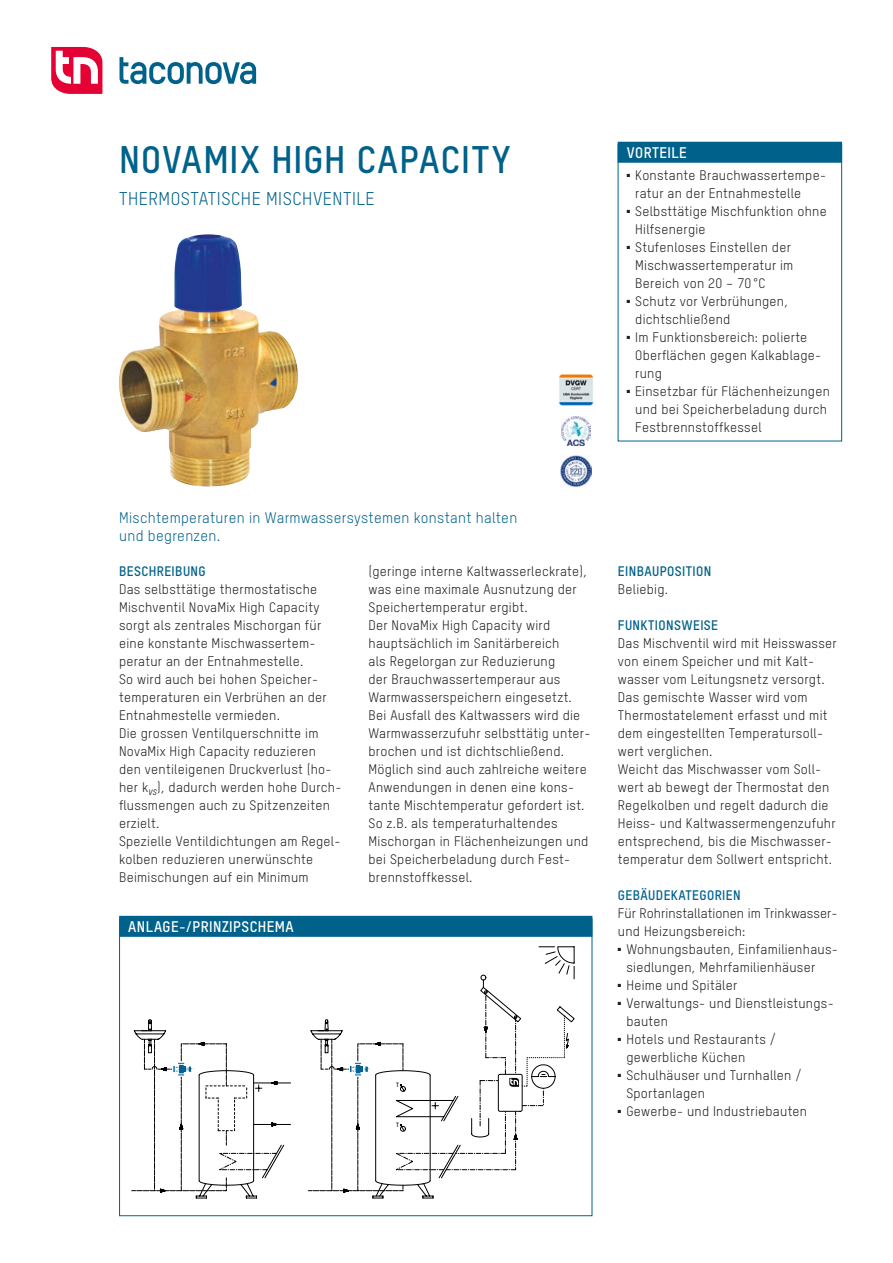
<style>
.page{position:relative;width:893px;height:1263px;background:#fff}
.page>*{position:absolute;margin:0;border:0;box-sizing:border-box;transform-origin:0 0}
.Produkttitel{font:37.5px "T Star Pro Bold";letter-spacing:.03em;color:#00628a}
.Produkttitel_Subline{font:18px "T Star Pro Regular";letter-spacing:.03em;color:#00628a}
.EA_Lead{font:15px "T Star Pro Regular";letter-spacing:.02em;color:#00628a}
.Box_Titel{font:15px "T Star Pro Bold";letter-spacing:.03em;color:#fff}
.t1{font:13.5px/18px "T Star Pro Regular";letter-spacing:.02em;color:#1d1d1b}
.EA_Titel{font:13.5px "T Star Pro Bold";letter-spacing:.03em;color:#00628a}
.t2{font:13.5px "T Star Pro Bold";letter-spacing:.03em;color:#006293}
.t3{font:6px "T Star Pro Bold";color:#000;scale:1.05 1}
</style>
<div class="page">
<svg style="left:51px;top:47px;width:51px;height:47px"></svg>
<svg style="left:120px;top:57px;width:136px;height:27px"></svg>
<svg style="left:132px;top:946px;width:443px;height:253px"></svg>
<img style="left:119px;top:237px;width:167px;height:249px">
<img style="left:561px;top:416px;width:29px;height:29px">
<img style="left:559px;top:374px;width:35px;height:31px">
<img style="left:560px;top:456px;width:31px;height:31px">
<div style="left:618px;top:142px;width:224px;height:21px;background:#00628a"></div>
<div style="left:618px;top:145px;width:224px;height:296px;border:1px solid #00628a"></div>
<div style="left:119px;top:916px;width:473px;height:21px;background:#00628a"></div>
<div style="left:119px;top:919px;width:473px;height:297px;border:1px solid #00628a"></div>
<p class="Produkttitel" style="left:119px;top:132px;width:393px">NOVAMIX HIGH CAPACITY</p>
<p class="Box_Titel" style="left:627px;top:141px;width:61px">VORTEILE</p>
<p class="t1" style="left:635px;top:166px;width:192px;text-indent:-9px">■ Konstante Brauchwassertempe&shy;ratur an der Entnahmestelle</p>
<p class="t1" style="left:635px;top:202px;width:193px;text-indent:-9px">■ Selbsttätige Mischfunktion ohne<br>Hilfsenergie</p>
<p class="t1" style="left:635px;top:238px;width:160px;text-indent:-9px">■ Stufenloses Einstellen der<br>Mischwassertemperatur im<br>Bereich von 20 – 70 °C</p>
<p class="t1" style="left:635px;top:292px;width:154px;text-indent:-9px">■ Schutz vor Verbrühungen, dichtschließend</p>
<p class="t1" style="left:635px;top:328px;width:187px;text-indent:-9px">■ Im Funktionsbereich: polierte<br>Oberflächen gegen Kalkablage&shy;rung</p>
<p class="t1" style="left:635px;top:382px;width:196px;text-indent:-9px">■ Einsetzbar für Flächenheizungen und bei Speicherbeladung durch<br>Festbrennstoffkessel</p>
<p class="Produkttitel_Subline" style="left:119px;top:186px;width:257px">THERMOSTATISCHE MISCHVENTILE</p>
<p class="EA_Lead" style="left:119px;top:507px;width:400px">Mischtemperaturen in Warmwassersystemen konstant halten</p>
<p class="EA_Lead" style="left:119px;top:525px;width:103px">und begrenzen.</p>
<p class="EA_Titel" style="left:119px;top:561px;width:88px">BESCHREIBUNG</p>
<p class="t1" style="left:119px;top:580px;width:204px">Das selbsttätige thermostatische Mischventil NovaMix High Capacity sorgt als zentrales Mischorgan für eine konstante Mischwassertem&shy;peratur an der Entnahmestelle.</p>
<p class="t1" style="left:119px;top:670px;width:209px">So wird auch bei hohen Speicher&shy;temperaturen ein Verbrühen an der<br>Entnahmestelle vermieden.</p>
<p class="t1" style="left:119px;top:724px;width:224px">Die grossen Ventilquerschnitte im<br>NovaMix High Capacity reduzieren den ventileigenen Druckverlust (ho&shy;her k<sub>VS</sub>), dadurch werden hohe Durch&shy;flussmengen auch zu Spitzenzeiten erzielt.</p>
<p class="t1" style="left:119px;top:832px;width:223px">Spezielle Ventildichtungen am Regel&shy;kolben reduzieren unerwünschte<br>Beimischungen auf ein Minimum</p>
<p class="Box_Titel" style="left:128px;top:915px;width:167px">ANLAGE-/PRINZIPSCHEMA</p>
<p class="t1" style="left:369px;top:562px;width:220px">(geringe interne Kaltwasserleckrate), was eine maximale Ausnutzung der<br>Speichertemperatur ergibt.</p>
<p class="t1" style="left:369px;top:616px;width:223px">Der NovaMix High Capacity wird hauptsächlich im Sanitärbereich<br>als Regelorgan zur Reduzierung<br>der Brauchwassertemperaur aus Warmwasserspeichern eingesetzt.<br>Bei Ausfall des Kaltwassers wird die Warmwasserzufuhr selbsttätig unter&shy;brochen und ist dichtschließend.</p>
<p class="t1" style="left:369px;top:760px;width:220px">Möglich sind auch zahlreiche weitere Anwendungen in denen eine kons&shy;tante Mischtemperatur gefordert ist.<br>So z.B. als temperaturhaltendes</p>
<p class="t1" style="left:369px;top:832px;width:221px">Mischorgan in Flächenheizungen und</p>
<p class="t1" style="left:369px;top:850px;width:203px">bei Speicherbeladung durch Fest&shy;brennstoffkessel.</p>
<p class="t3" style="left:396px;top:1080px;width:4px">T</p>
<p class="t3" style="left:396px;top:1120px;width:4px">T</p>
<p class="EA_Titel" style="left:618px;top:561px;width:95px">EINBAUPOSITION</p>
<p class="t1" style="left:618px;top:580px;width:52px">Beliebig.</p>
<p class="EA_Titel" style="left:618px;top:615px;width:102px">FUNKTIONSWEISE</p>
<p class="t1" style="left:618px;top:634px;width:220px">Das Mischventil wird mit Heisswasser von einem Speicher und mit Kalt&shy;wasser vom Leitungsnetz versorgt.<br>Das gemischte Wasser wird vom<br>Thermostatelement erfasst und mit dem eingestellten Temperatursoll&shy;wert verglichen.</p>
<p class="t1" style="left:618px;top:760px;width:219px">Weicht das Mischwasser vom Soll&shy;wert ab bewegt der Thermostat den Regelkolben und regelt dadurch die Heiss- und Kaltwassermengenzufuhr entsprechend, bis die Mischwasser&shy;temperatur dem Sollwert entspricht.</p>
<p class="t2" style="left:618px;top:885px;width:124px">GEBÄUDEKATEGORIEN</p>
<p class="t1" style="left:618px;top:904px;width:219px">Für Rohrinstallationen im Trinkwasser&shy;und Heizungsbereich:</p>
<p class="t1" style="left:626px;top:940px;width:213px;text-indent:-9px">■ Wohnungsbauten, Einfamilienhaus&shy;siedlungen, Mehrfamilienhäuser</p>
<p class="t1" style="left:618px;top:976px;width:121px">■ Heime und Spitäler</p>
<p class="t1" style="left:626px;top:994px;width:209px;text-indent:-9px">■ Verwaltungs- und Dienstleistungs&shy;bauten</p>
<p class="t1" style="left:626px;top:1030px;width:151px;text-indent:-9px">■ Hotels und Restaurants / gewerbliche Küchen</p>
<p class="t1" style="left:626px;top:1066px;width:177px;text-indent:-9px">■ Schulhäuser und Turnhallen /<br>Sportanlagen</p>
<p class="t1" style="left:618px;top:1102px;width:191px">■ Gewerbe- und Industriebauten</p>
</div>
